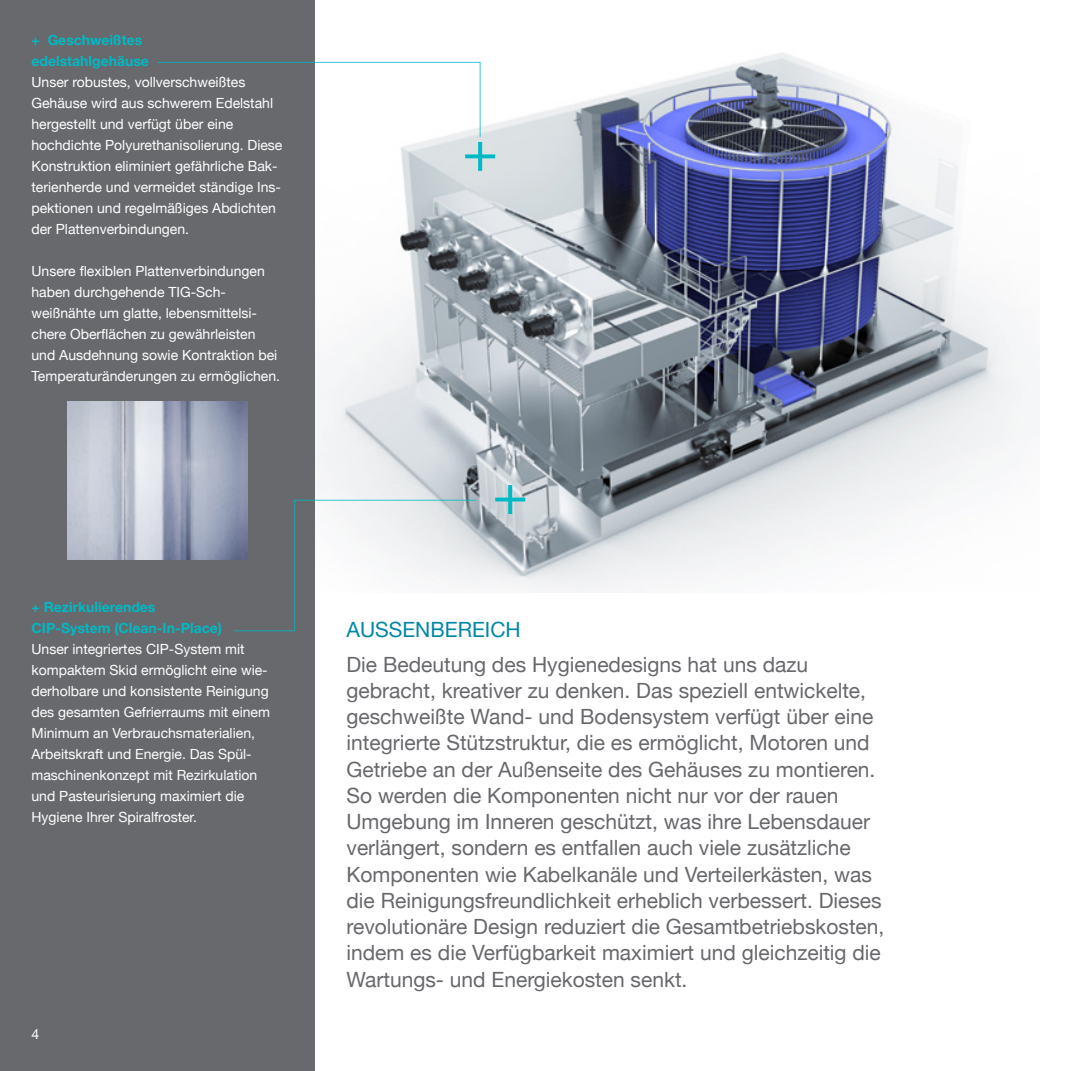
<style>
.page{position:relative;width:1071px;height:1071px;background:#fff}
.page>*{position:absolute;margin:0;border:0;box-sizing:border-box;transform-origin:0 0}
.t1{font:57.05px "Helvetica Neue";color:#00bac5;scale:1.05 1}
.t2{font:21px/26.2px "Helvetica Neue";color:#67686c}
.t3{font:21px "Helvetica Neue";color:#0087a6}
.t4{font:14px/21px "Helvetica Neue";color:#fff}
.t5{font:700 14px/21px "Helvetica Neue";color:#00bac5}
</style>
<div class="page">
<img style="left:315px;top:52px;width:724px;height:540px">
<div style="left:0;top:0;width:315px;height:1071px;background:#67696d"></div>
<svg style="left:157px;top:61px;width:324px;height:77px"></svg>
<img style="left:68px;top:402px;width:179px;height:157px">
<svg style="left:233px;top:499px;width:244px;height:133px"></svg>
<p class="t5" style="left:32px;top:30px;width:119px">+ Geschweißtes edelstahlgehäuse</p>
<p class="t4" style="left:32px;top:72px;width:253px">Unser robustes, vollverschweißtes Gehäuse wird aus schwerem Edelstahl hergestellt und verfügt über eine hochdichte Polyurethanisolierung. Diese Konstruktion eliminiert gefährliche Bak&shy;terienherde und vermeidet ständige Ins&shy;pektionen und regelmäßiges Abdichten der Plattenverbindungen.</p>
<p class="t4" style="left:32px;top:261px;width:250px">Unsere flexiblen Plattenverbindungen haben durchgehende TIG-Sch&shy;weißnähte um glatte, lebensmittelsi&shy;chere Oberflächen zu gewährleisten und Ausdehnung sowie Kontraktion bei Temperaturänderungen zu ermöglichen.</p>
<p class="t5" style="left:32px;top:597px;width:192px">+ Rezirkulierendes<br>CIP-System (Clean-In-Place)</p>
<p class="t4" style="left:32px;top:639px;width:240px">Unser integriertes CIP-System mit kompaktem Skid ermöglicht eine wie&shy;derholbare und konsistente Reinigung des gesamten Gefrierraums mit einem Minimum an Verbrauchsmaterialien, Arbeitskraft und Energie. Das Spül&shy;maschinenkonzept mit Rezirkulation und Pasteurisierung maximiert die Hygiene Ihrer Spiralfroster.</p>
<p class="t4" style="left:32px;top:1024px;width:9px">4</p>
<h1 class="t1" style="left:462px;top:109px;width:36px">+</h1>
<h1 class="t1" style="left:492px;top:453px;width:36px">+</h1>
<h2 class="t3" style="left:346px;top:614px;width:176px">AUSSENBEREICH</h2>
<p class="t2" style="left:346px;top:652px;width:539px">Die Bedeutung des Hygienedesigns hat uns dazu gebracht, kreativer zu denken. Das speziell entwickelte, geschweißte Wand- und Bodensystem verfügt über eine integrierte Stützstruktur, die es ermöglicht, Motoren und Getriebe an der Außenseite des Gehäuses zu montieren.<br>So werden die Komponenten nicht nur vor der rauen Umgebung im Inneren geschützt, was ihre Lebensdauer verlängert, sondern es entfallen auch viele zusätzliche Komponenten wie Kabelkanäle und Verteilerkästen, was die Reinigungsfreundlichkeit erheblich verbessert. Dieses revolutionäre Design reduziert die Gesamtbetriebskosten, indem es die Verfügbarkeit maximiert und gleichzeitig die Wartungs- und Energiekosten senkt.</p>
</div>
